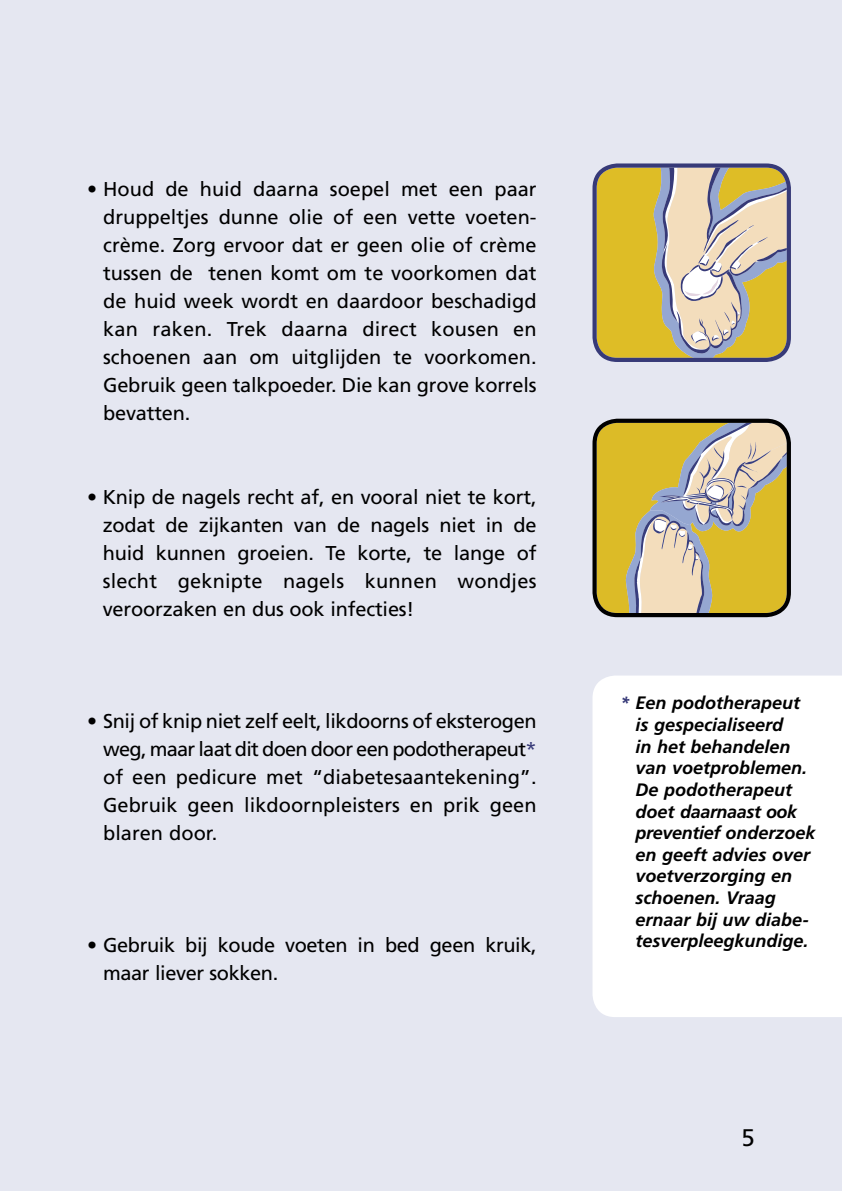
<style>
.page{position:relative;width:842px;height:1191px;background:#e5e7f1}
.page>*{position:absolute;margin:0;border:0;box-sizing:border-box;transform-origin:0 0}
.t1{font:24px "Frutiger LT";color:#000}
.t2{font:20px/28px "Frutiger LT";letter-spacing:-.01em;color:#000;text-align:justify}
.t3{font:italic 700 18px/21.6px "Frutiger LT";color:#000}
.s1{color:#373a78}
</style>
<div class="page">
<div style="left:592px;top:675px;width:250px;height:342px;background:#fff"></div>
<svg style="left:592px;top:163px;width:199px;height:199px;background:#c8b678"></svg>
<svg style="left:592px;top:419px;width:199px;height:198px;background:#c2af67"></svg>
<p class="t2" style="left:103px;top:175px;width:435px;text-indent:-16px">• Houd de huid daarna soepel met een paar druppeltjes dunne olie of een vette voeten&shy;crème. Zorg ervoor dat er geen olie of crème tussen de tenen komt om te voorkomen dat de huid week wordt en daardoor beschadigd kan raken. Trek daarna direct kousen en schoenen aan om uitglijden te voorkomen.<br>Gebruik geen talkpoeder. Die kan grove korrels bevatten.</p>
<p class="t2" style="left:103px;top:483px;width:435px;text-indent:-16px">• Knip de nagels recht af, en vooral niet te kort, zodat de zijkanten van de nagels niet in de huid kunnen groeien. Te korte, te lange of slecht geknipte nagels kunnen wondjes veroorzaken en dus ook infecties!</p>
<p class="t2" style="left:103px;top:707px;width:435px;text-indent:-16px">• Snij of knip niet zelf eelt, likdoorns of eksterogen weg, maar laat dit doen door een podotherapeut<span class="s1">* </span>of een pedicure met “diabetesaantekening”.<br>Gebruik geen likdoornpleisters en prik geen blaren door.</p>
<p class="t2" style="left:103px;top:931px;width:435px;text-indent:-16px">• Gebruik bij koude voeten in bed geen kruik, maar liever sokken.</p>
<p class="t3" style="left:635px;top:692px;width:181px;text-indent:-16px"><span class="s1">*</span> Een podotherapeut is gespe cia liseerd<br>in het be handelen van voetproblemen.<br>De podo therapeut doet daarnaast ook preventief onderzoek en geeft advies over voet verzorging en schoenen. Vraag ernaar bij uw dia be&shy;tesverpleeg kundige.</p>
<p class="t1" style="left:742px;top:1123px;width:15px">5</p>
</div>
